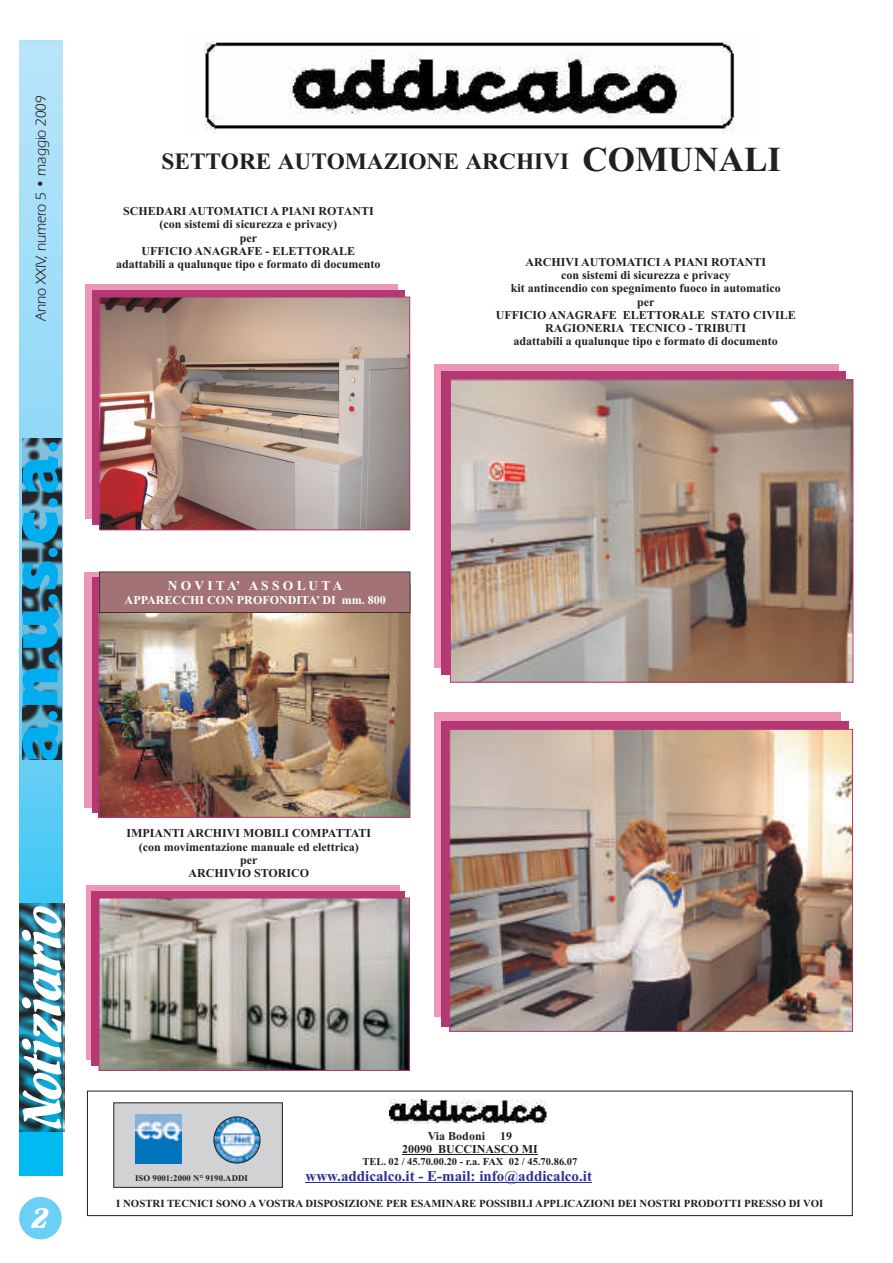
<style>
.page{position:relative;width:893px;height:1263px;background:#fff}
.page>*{position:absolute;margin:0;border:0;box-sizing:border-box;transform-origin:0 0}
.t1{font:57.6px "Flamenco D";color:#fff}
.t2{font:30px "Flamenco D";color:#fff}
.t3{font:700 23.4px "Times New Roman";color:#231f20}
.t4{font:700 15px "Times New Roman";color:#2e3092}
.t5{font:15px "Eras IT Cby BT";color:#231f20}
.t6{font:700 13.5px "Times New Roman";color:#fff}
.t7{font:700 12px/13.4px "Times New Roman";color:#231f20;text-align:center}
.t8{font:700 12px "Times New Roman";color:#fff}
.t9{font:700 10.8px "Times New Roman";color:#231f20}
.t10{font:700 10.5px "Times New Roman";color:#231f20}
.t11{font:700 8.7px "Times New Roman";color:#231f20}
.s1{font-size:35.1px}
</style>
<div class="page">
<hr style="left:402px;top:1154px;width:136px;height:1px;background:#231f20">
<hr style="left:306px;top:1182px;width:286px;height:1px;background:#2e3092">
<div style="left:86px;top:885px;width:313px;height:175px;background:#ed97b7"></div>
<div style="left:91px;top:891px;width:314px;height:175px;background:#b53874"></div>
<img style="left:101px;top:900px;width:307px;height:169px">
<div style="left:99px;top:898px;width:311px;height:173px;border:1px solid #b53874"></div>
<div style="left:434px;top:364px;width:404px;height:304px;background:#ed97b7"></div>
<div style="left:441px;top:371px;width:404px;height:304px;background:#b53874"></div>
<img style="left:452px;top:381px;width:399px;height:299px">
<div style="left:450px;top:379px;width:403px;height:303px;border:1px solid #b53874"></div>
<svg style="left:84px;top:572px;width:315px;height:235px;fill:#ed97b7"></svg>
<svg style="left:92px;top:577px;width:7px;height:236px;fill:#b53874"></svg>
<img style="left:101px;top:613px;width:307px;height:203px">
<svg style="left:99px;top:571px;width:311px;height:42px"></svg>
<div style="left:86px;top:284px;width:312px;height:234px;background:#ed97b7"></div>
<div style="left:92px;top:290px;width:312px;height:234px;background:#b53874"></div>
<img style="left:102px;top:299px;width:306px;height:229px">
<div style="left:100px;top:297px;width:310px;height:233px;border:1px solid #b53874"></div>
<img style="left:204px;top:41px;width:531px;height:91px">
<svg style="left:113px;top:1102px;width:170px;height:86px"></svg>
<div style="left:87px;top:1091px;width:766px;height:125px;border:1px solid #231f20"></div>
<img style="left:389px;top:1100px;width:158px;height:23px">
<img style="left:214px;top:1117px;width:46px;height:46px;border-radius:50%">
<div style="left:214px;top:1117px;width:46px;height:46px;border:1px solid #231f20;border-radius:50%"></div>
<img style="left:135px;top:1114px;width:47px;height:49px">
<div style="left:434px;top:712px;width:407px;height:305px;background:#ed97b7"></div>
<div style="left:441px;top:721px;width:407px;height:305px;background:#b53874"></div>
<img style="left:451px;top:731px;width:400px;height:299px">
<div style="left:449px;top:729px;width:404px;height:303px;border:1px solid #b53874"></div>
<div style="left:19px;top:1197px;width:43px;height:42px;background:#6bcff6;border-radius:50%"></div>
<svg style="left:19px;top:41px;width:44px;height:1134px"></svg>
<div style="left:19px;top:903px;width:46px;height:228px;background:#231f20;opacity:.98"></div>
<div style="left:23px;top:438px;width:39px;height:322px;background:#231f20;opacity:.98"></div>
<div style="left:48px;top:711px;width:10px;height:9px;background:#00aeef;border-radius:50%"></div>
<svg style="left:23px;top:668px;width:34px;height:37px"></svg>
<div style="left:48px;top:653px;width:10px;height:10px;background:#00aeef;border-radius:50%"></div>
<svg style="left:23px;top:606px;width:35px;height:42px"></svg>
<div style="left:48px;top:594px;width:10px;height:9px;background:#00aeef;border-radius:50%"></div>
<svg style="left:23px;top:561px;width:35px;height:28px"></svg>
<div style="left:48px;top:548px;width:10px;height:9px;background:#00aeef;border-radius:50%"></div>
<svg style="left:23px;top:513px;width:35px;height:30px"></svg>
<div style="left:48px;top:498px;width:10px;height:9px;background:#00aeef;border-radius:50%"></div>
<div style="left:48px;top:442px;width:10px;height:9px;background:#00aeef;border-radius:50%"></div>
<svg style="left:23px;top:723px;width:35px;height:37px"></svg>
<svg style="left:23px;top:456px;width:35px;height:37px"></svg>
<p class="t5" style="left:35px;top:321px;width:227px;rotate:-90deg">Anno XXIV, numero 5 • maggio 2009</p>
<h3 class="t3" style="left:161px;top:154px;width:621px">SETTORE AUTOMAZIONE ARCHIVI <span class="s1">COMUNALI</span></h3>
<p class="t7" style="left:116px;top:205px;width:266px">SCHEDARI AUTOMATICI A PIANI ROTANTI (con sistemi di sicurezza e privacy)<br>per<br>UFFICIO ANAGRAFE - ELETTORALE adattabili a qualunque tipo e formato di documento</p>
<p class="t7" style="left:496px;top:256px;width:301px">ARCHIVI AUTOMATICI A PIANI ROTANTI<br>con sistemi di sicurezza e privacy<br>kit antincendio con spegnimento fuoco in automatico<br>per<br>UFFICIO ANAGRAFE ELETTORALE STATO CIVILE RAGIONERIA TECNICO - TRIBUTI<br>adattabili a qualunque tipo e formato di documento</p>
<p class="t6" style="left:168px;top:581px;width:176px">N O V I TA’ A S S O L U TA</p>
<p class="t8" style="left:125px;top:595px;width:263px">APPARECCHI CON PROFONDITA’ DI mm. 800</p>
<h1 class="t1" style="left:14px;top:1127px;width:225px;rotate:-90deg">Notiziario</h1>
<h2 class="t2" style="left:32px;top:1203px;width:19px">2</h2>
<p class="t7" style="left:126px;top:828px;width:246px">IMPIANTI ARCHIVI MOBILI COMPATTATI (con movimentazione manuale ed elettrica)<br>per<br>ARCHIVIO STORICO</p>
<p class="t7" style="left:428px;top:1130px;width:59px">Via Bodoni</p>
<p class="t7" style="left:402px;top:1130px;width:137px;text-align:left;text-indent:98px">19<br>20090 BUCCINASCO MI</p>
<p class="t10" style="left:362px;top:1158px;width:216px">TEL. 02 / 45.70.00.20 - r.a. FAX 02 / 45.70.86.07</p>
<p class="t9" style="left:116px;top:1200px;width:709px">I NOSTRI TECNICI SONO A VOSTRA DISPOSIZIONE PER ESAMINARE POSSIBILI APPLICAZIONI DEI NOSTRI PRODOTTI PRESSO DI VOI</p>
<p class="t4" style="left:306px;top:1171px;width:288px">www.addicalco.it - E-mail: info@addicalco.it</p>
<p class="t11" style="left:135px;top:1175px;width:114px">ISO 9001:2000 N° 9190.ADDI</p>
</div>
